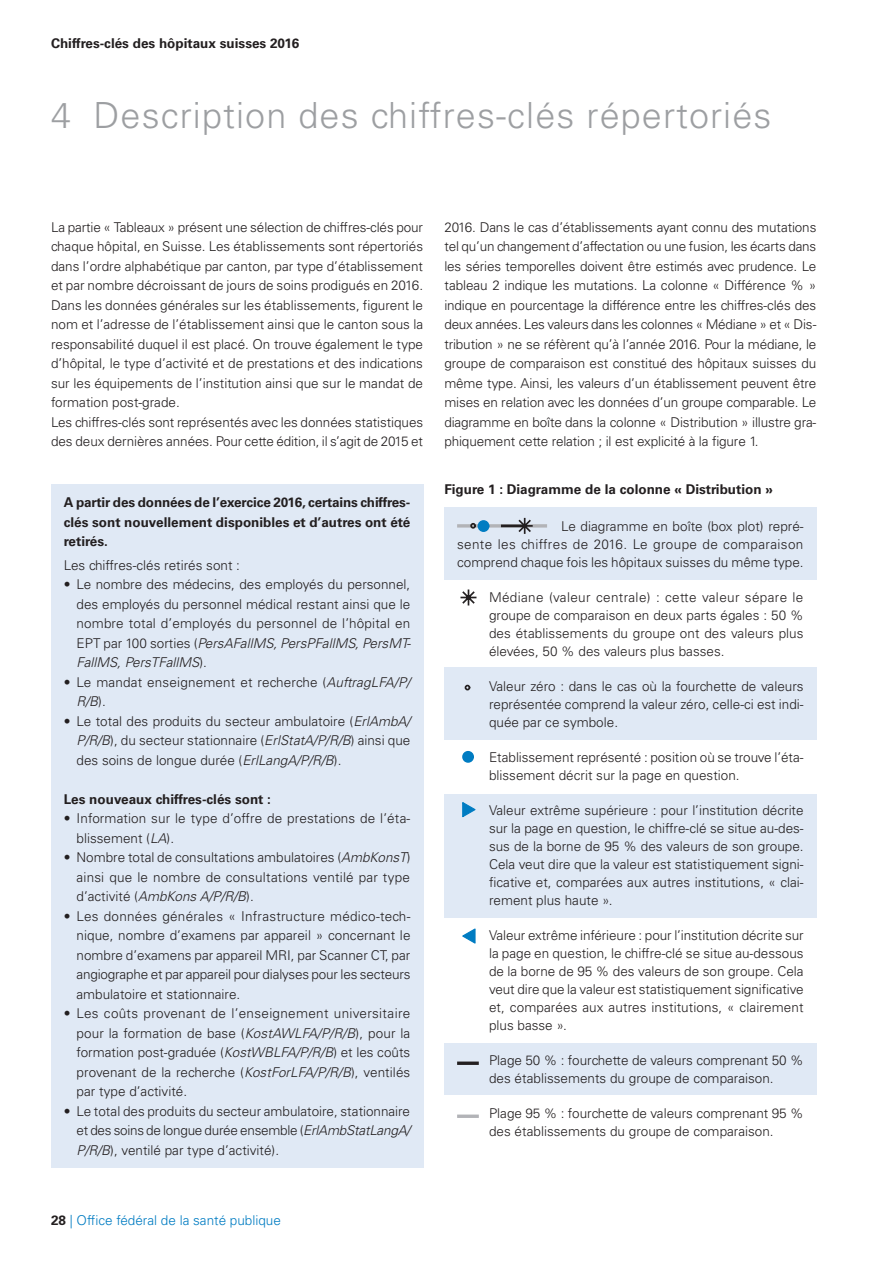
<style>
.page{position:relative;width:893px;height:1263px;background:#fff}
.page>*{position:absolute;margin:0;border:0;box-sizing:border-box;transform-origin:0 0}
.t1{font:300 36px "Univers LT Std";letter-spacing:.03em;color:#9d9fa2}
.t2{font:300 13.5px/19.5px "Univers LT Std";color:#231f20;text-align:justify}
.t3{font:700 13.5px/19.5px "Univers LT Std";color:#231f20;text-align:justify}
.t4{font:300 13.5px "Univers LT Std";color:#007cc2}
.s1{font-style:italic}
.s2{font-weight:700;color:#231f20}
</style>
<div class="page">
<div style="left:444px;top:508px;width:372px;height:72px;background:#e0e9f5"></div>
<div style="left:444px;top:667px;width:372px;height:72px;background:#e0e9f5"></div>
<div style="left:444px;top:794px;width:372px;height:123px;background:#e0e9f5"></div>
<div style="left:444px;top:1044px;width:372px;height:51px;background:#e0e9f5"></div>
<svg style="left:457px;top:524px;width:90px;height:4px"></svg>
<hr style="left:501px;top:524px;width:26px;height:3px;background:#231f20">
<svg style="left:516px;top:517px;width:17px;height:17px"></svg>
<div style="left:478px;top:520px;width:11px;height:12px;background:#007cc2;border:2px solid #007cc2;border-radius:50%"></div>
<svg style="left:470px;top:523px;width:6px;height:6px"></svg>
<svg style="left:460px;top:589px;width:17px;height:17px"></svg>
<svg style="left:465px;top:685px;width:5px;height:5px"></svg>
<div style="left:462px;top:751px;width:12px;height:12px;background:#007cc2;border:2px solid #007cc2;border-radius:50%"></div>
<svg style="left:462px;top:802px;width:14px;height:16px"></svg>
<svg style="left:462px;top:928px;width:14px;height:16px"></svg>
<svg style="left:457px;top:1061px;width:22px;height:4px"></svg>
<svg style="left:457px;top:1114px;width:22px;height:4px"></svg>
<div style="left:51px;top:485px;width:372px;height:683px;background:#e0e9f5"></div>
<p class="t3" style="left:51px;top:34px;width:250px">Chiffres-clés des hôpitaux suisses 2016</p>
<h1 class="t1" style="left:51px;top:94px;width:722px">4 Description des chiffres-clés répertoriés</h1>
<p class="t2" style="left:51px;top:217px;width:374px;text-align:left">La partie « Tableaux » présent une sélection de chiffres-clés pour chaque hôpital, en Suisse. Les établissements sont répertoriés dans l’ordre alphabétique par canton, par type d’établissement et par nombre décroissant de jours de soins prodigués en 2016.<br>Dans les données générales sur les établissements, figurent le nom et l’adresse de l’établissement ainsi que le canton sous la responsabilité duquel il est placé. On trouve également le type d’hôpital, le type d’activité et de prestations et des indications sur les équipements de l’institution ainsi que sur le mandat de formation post-grade.<br>Les chiffres-clés sont représentés avec les données statistiques des deux dernières années. Pour cette édition, il s’agit de 2015 et</p>
<p class="t3" style="left:64px;top:493px;width:348px">A partir des données de l’exercice 2016, certains chiffres&shy;clés sont nouvellement disponibles et d’autres ont été retirés.</p>
<p class="t2" style="left:64px;top:555px;width:178px">Les chiffres-clés retirés sont :</p>
<p class="t2" style="left:77px;top:575px;width:336px;text-indent:-13px">• Le nombre des médecins, des employés du personnel, des employés du personnel médical restant ainsi que le nombre total d’employés du personnel de l’hôpital en EPT par 100 sorties (<span class="s1">PersAFallMS, PersPFallMS, PersMT-FallMS, PersTFallMS</span>).</p>
<p class="t2" style="left:77px;top:672px;width:335px;text-indent:-13px">• Le mandat enseignement et recherche (<span class="s1">AuftragLFA/P/<br>R/B</span>).</p>
<p class="t2" style="left:77px;top:711px;width:335px;text-indent:-13px">• Le total des produits du secteur ambulatoire (<span class="s1">ErlAmbA/ P/R/B</span>), du secteur stationnaire (<span class="s1">ErlStatA/P/R/B</span>) ainsi que des soins de longue durée (<span class="s1">ErlLangA/P/R/B</span>).</p>
<p class="t3" style="left:64px;top:789px;width:209px">Les nouveaux chiffres-clés sont :</p>
<p class="t2" style="left:77px;top:809px;width:335px;text-indent:-13px">• Information sur le type d’offre de prestations de l’éta&shy;blissement (<span class="s1">LA</span>).</p>
<p class="t2" style="left:77px;top:848px;width:335px;text-indent:-13px">• Nombre total de consultations ambulatoires (<span class="s1">AmbKonsT</span>) ainsi que le nombre de consultations ventilé par type d’activité (<span class="s1">AmbKons A/P/R/B</span>).</p>
<p class="t2" style="left:77px;top:906px;width:335px;text-indent:-13px">• Les données générales « Infrastructure médico-tech&shy;nique, nombre d’examens par appareil » concernant le nombre d’examens par appareil MRI, par Scanner CT, par angiographe et par appareil pour dialyses pour les secteurs ambulatoire et stationnaire.</p>
<p class="t2" style="left:77px;top:1004px;width:335px;text-indent:-13px">• Les coûts provenant de l’enseignement universitaire pour la formation de base (<span class="s1">KostAWLFA/P/R/B</span>), pour la formation post-graduée (<span class="s1">KostWBLFA/P/R/B</span>) et les coûts provenant de la recherche (<span class="s1">KostForLFA/P/R/B</span>), ventilés par type d’activité.</p>
<p class="t2" style="left:77px;top:1101px;width:335px;text-indent:-13px">• Le total des produits du secteur ambulatoire, stationnaire et des soins de longue durée ensemble (<span class="s1">ErlAmbStatLangA/ P/R/B</span>), ventilé par type d’activité).</p>
<p class="t2" style="left:444px;top:217px;width:374px">2016. Dans le cas d’établissements ayant connu des mutations tel qu’un changement d’affectation ou une fusion, les écarts dans les séries temporelles doivent être estimés avec prudence. Le tableau 2 indique les mutations. La colonne « Différence % » indique en pourcentage la différence entre les chiffres-clés des deux années. Les valeurs dans les colonnes « Médiane » et « Dis&shy;tribution » ne se réfèrent qu’à l’année 2016. Pour la médiane, le groupe de comparaison est constitué des hôpitaux suisses du même type. Ainsi, les valeurs d’un établissement peuvent être mises en relation avec les données d’un groupe comparable. Le diagramme en boîte dans la colonne « Distribution » illustre gra&shy;phiquement cette relation ; il est explicité à la figure 1.</p>
<p class="t3" style="left:444px;top:480px;width:330px">Figure 1 : Diagramme de la colonne « Distribution »</p>
<p class="t2" style="left:457px;top:517px;width:348px;line-height:18px;text-indent:104px">Le diagramme en boîte (box plot) repré&shy;sente les chiffres de 2016. Le groupe de comparaison comprend chaque fois les hôpitaux suisses du même type.</p>
<p class="t2" style="left:489px;top:588px;width:316px;line-height:18px">Médiane (valeur centrale) : cette valeur sépare le groupe de comparaison en deux parts égales : 50 % des établissements du groupe ont des valeurs plus élevées, 50 % des valeurs plus basses.</p>
<p class="t2" style="left:489px;top:677px;width:316px;line-height:18px">Valeur zéro : dans le cas où la fourchette de valeurs représentée comprend la valeur zéro, celle-ci est indi&shy;quée par ce symbole.</p>
<p class="t2" style="left:489px;top:748px;width:316px;line-height:18px">Etablissement représenté : position où se trouve l’éta&shy;blissement décrit sur la page en question.</p>
<p class="t2" style="left:489px;top:801px;width:316px;line-height:18px">Valeur extrême supérieure : pour l’institution décrite sur la page en question, le chiffre-clé se situe au-des&shy;sus de la borne de 95 % des valeurs de son groupe.<br>Cela veut dire que la valeur est statistiquement signi&shy;ficative et, comparées aux autres institutions, « clai&shy;rement plus haute ».</p>
<p class="t2" style="left:489px;top:926px;width:316px;line-height:18px">Valeur extrême inférieure : pour l’institution décrite sur la page en question, le chiffre-clé se situe au-dessous de la borne de 95 % des valeurs de son groupe. Cela veut dire que la valeur est statistiquement significative et, comparées aux autres institutions, « clairement plus basse ».</p>
<p class="t2" style="left:489px;top:1051px;width:316px;line-height:18px">Plage 50 % : fourchette de valeurs comprenant 50 % des établissements du groupe de comparaison.</p>
<p class="t2" style="left:489px;top:1104px;width:316px;line-height:18px">Plage 95 % : fourchette de valeurs comprenant 95 % des établissements du groupe de comparaison.</p>
<p class="t4" style="left:51px;top:1212px;width:231px"><span class="s2">28</span> | Office fédéral de la santé publique</p>
</div>
